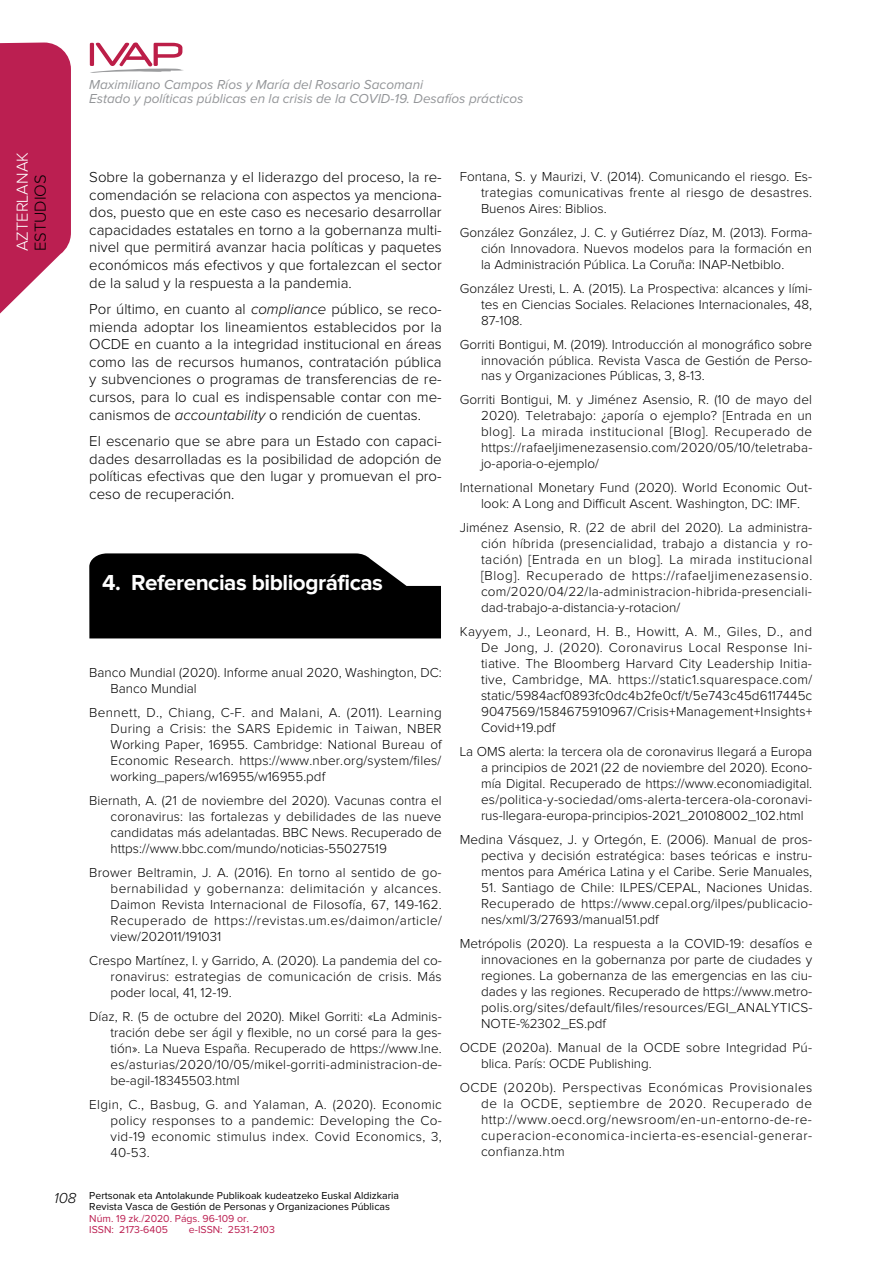
<style>
.page{position:relative;width:893px;height:1263px;background:#fff}
.page>*{position:absolute;margin:0;border:0;box-sizing:border-box;transform-origin:0 0}
.t1{font:700 22.5px "Proxima Nova";letter-spacing:-.02em;color:#fff}
.t2{font:300 16.5px "Proxima Nova";color:#fff}
.t3{font:300 16.5px "Proxima Nova";color:#000}
.t4{font:300 15px/17.5px "Proxima Nova";color:#000;text-align:justify}
.t5{font:italic 300 15px "Proxima Nova";color:#000}
.t6{font:300 13.5px/16px "Proxima Nova";color:#000;text-align:justify}
.t7{font:italic 13.5px/13.5px "Proxima Nova";color:#939598}
.t8{font:10.5px/10.5px "Proxima Nova";color:#000}
.t9{font:10.5px/10.5px "Proxima Nova";color:#bb1f51}
.s1{font-style:italic}
</style>
<div class="page">
<svg style="left:0;top:43px;width:71px;height:271px;background:#c43e69"></svg>
<svg style="left:90px;top:43px;width:94px;height:30px"></svg>
<svg style="left:89px;top:553px;width:352px;height:85px;background:#111"></svg>
<p class="t7" style="left:89px;top:79px;width:436px">Maximiliano Campos Ríos y María del Rosario Sacomani<br>Estado y políticas públicas en la crisis de la COVID-19. Desafíos prácticos</p>
<p class="t2" style="left:16px;top:251px;width:101px;rotate:-90deg">AZTERLANAK</p>
<p class="t3" style="left:34px;top:251px;width:78px;rotate:-90deg">ESTUDIOS</p>
<p class="t4" style="left:89px;top:169px;width:354px">Sobre la gobernanza y el liderazgo del proceso, la re&shy;comendación se relaciona con aspectos ya menciona&shy;dos, puesto que en este caso es necesario desarrollar capacidades estatales en torno a la gobernanza multi&shy;nivel que permitirá avanzar hacia políticas y paquetes económicos más efectivos y que fortalezcan el sector de la salud y la respuesta a la pandemia.</p>
<p class="t4" style="left:89px;top:301px;width:354px">Por último, en cuanto al <span class="s1">compliance</span> público, se reco&shy;mienda adoptar los lineamientos establecidos por la OCDE en cuanto a la integridad institucional en áreas como las de recursos humanos, contratación pública y subvenciones o programas de transferencias de re&shy;cursos, para lo cual es indispensable contar con me&shy;canismos de <span class="s1">accountability</span> o rendición de cuentas.</p>
<p class="t4" style="left:89px;top:433px;width:354px">El escenario que se abre para un Estado con capaci&shy;dades desarrolladas es la posibilidad de adopción de políticas efectivas que den lugar y promuevan el pro&shy;ceso de recuperación.</p>
<h1 class="t1" style="left:102px;top:573px;width:282px">4. Referencias bibliográficas</h1>
<p class="t6" style="left:111px;top:666px;width:333px;text-indent:-21px">Banco Mundial (2020). Informe anual 2020, Washington, DC:<br>Banco Mundial</p>
<p class="t6" style="left:111px;top:706px;width:333px;text-indent:-21px">Bennett, D., Chiang, C-F. and Malani, A. (2011). Learning During a Crisis: the SARS Epidemic in Taiwan, NBER Working Paper, 16955. Cambridge: National Bureau of Economic Research. https://www.nber.org/system/files/ working_papers/w16955/w16955.pdf</p>
<p class="t6" style="left:111px;top:793px;width:333px;text-indent:-21px">Biernath, A. (21 de noviembre del 2020). Vacunas contra el coronavirus: las fortalezas y debilidades de las nueve candidatas más adelantadas. BBC News. Recuperado de https://www.bbc.com/mundo/noticias-55027519</p>
<p class="t6" style="left:111px;top:865px;width:333px;text-indent:-21px">Brower Beltramin, J. A. (2016). En torno al sentido de go&shy;bernabilidad y gobernanza: delimitación y alcances.<br>Daimon Revista Internacional de Filosofía, 67, 149-162.<br>Recuperado de https://revistas.um.es/daimon/article/ view/202011/191031</p>
<p class="t6" style="left:111px;top:953px;width:333px;text-indent:-21px">Crespo Martínez, I. y Garrido, A. (2020). La pandemia del co&shy;ronavirus: estrategias de comunicación de crisis. Más poder local, 41, 12-19.</p>
<p class="t6" style="left:111px;top:1009px;width:333px;text-indent:-21px">Díaz, R. (5 de octubre del 2020). Mikel Gorriti: «La Adminis&shy;tración debe ser ágil y flexible, no un corsé para la ges&shy;tión». La Nueva España. Recuperado de https://www.lne. es/asturias/2020/10/05/mikel-gorriti-administracion-de&shy;be-agil-18345503.html</p>
<p class="t6" style="left:111px;top:1097px;width:333px;text-indent:-21px">Elgin, C., Basbug, G. and Yalaman, A. (2020). Economic policy responses to a pandemic: Developing the Co&shy;vid-19 economic stimulus index. Covid Economics, 3, 40-53.</p>
<p class="t5" style="left:54px;top:1191px;width:24px">108</p>
<p class="t8" style="left:89px;top:1191px;width:311px">Pertsonak eta Antolakunde Publikoak kudeatzeko Euskal Aldizkaria<br>Revista Vasca de Gestión de Personas y Organizaciones Públicas</p>
<p class="t9" style="left:89px;top:1214px;width:161px">Núm. 19 zk./2020. Págs. 96-109 or.<br>ISSN: 2173-6405</p>
<p class="t9" style="left:189px;top:1224px;width:87px">e-ISSN: 2531-2103</p>
<p class="t6" style="left:481px;top:169px;width:333px;text-indent:-21px">Fontana, S. y Maurizi, V. (2014). Comunicando el riesgo. Es&shy;trategias comunicativas frente al riesgo de desastres.<br>Buenos Aires: Biblios.</p>
<p class="t6" style="left:481px;top:225px;width:333px;text-indent:-21px">González González, J. C. y Gutiérrez Díaz, M. (2013). Forma&shy;ción Innovadora. Nuevos modelos para la formación en la Administración Pública. La Coruña: INAP-Netbiblo.</p>
<p class="t6" style="left:481px;top:281px;width:333px;text-indent:-21px">González Uresti, L. A. (2015). La Prospectiva: alcances y lími&shy;tes en Ciencias Sociales. Relaciones Internacionales, 48, 87-108.</p>
<p class="t6" style="left:481px;top:337px;width:333px;text-indent:-21px">Gorriti Bontigui, M. (2019). Introducción al monográfico sobre innovación pública. Revista Vasca de Gestión de Perso&shy;nas y Organizaciones Públicas, 3, 8-13.</p>
<p class="t6" style="left:481px;top:393px;width:333px;text-indent:-21px">Gorriti Bontigui, M. y Jiménez Asensio, R. (10 de mayo del 2020). Teletrabajo: ¿aporía o ejemplo? [Entrada en un blog]. La mirada institucional [Blog]. Recuperado de https://rafaeljimenezasensio.com/2020/05/10/teletraba&shy;jo-aporia-o-ejemplo/</p>
<p class="t6" style="left:481px;top:481px;width:333px;text-indent:-21px">International Monetary Fund (2020). World Economic Out&shy;look: A Long and Difficult Ascent. Washington, DC: IMF.</p>
<p class="t6" style="left:481px;top:521px;width:333px;text-indent:-21px">Jiménez Asensio, R. (22 de abril del 2020). La administra&shy;ción híbrida (presencialidad, trabajo a distancia y ro&shy;tación) [Entrada en un blog]. La mirada institucional [Blog]. Recuperado de https://rafaeljimenezasensio. com/2020/04/22/la-administracion-hibrida-presenciali&shy;dad-trabajo-a-distancia-y-rotacion/</p>
<p class="t6" style="left:481px;top:624px;width:333px;text-indent:-21px">Kayyem, J., Leonard, H. B., Howitt, A. M., Giles, D., and De Jong, J. (2020). Coronavirus Local Response Ini&shy;tiative. The Bloomberg Harvard City Leadership Initia&shy;tive, Cambridge, MA. https://static1.squarespace.com/ static/5984acf0893fc0dc4b2fe0cf/t/5e743c45d6117445c 9047569/1584675910967/Crisis+Management+Insights+ Covid+19.pdf</p>
<p class="t6" style="left:481px;top:744px;width:333px;text-indent:-21px">La OMS alerta: la tercera ola de coronavirus llegará a Europa a principios de 2021 (22 de noviembre del 2020). Econo&shy;mía Digital. Recuperado de https://www.economiadigital. es/politica-y-sociedad/oms-alerta-tercera-ola-coronavi&shy;rus-llegara-europa-principios-2021_20108002_102.html</p>
<p class="t6" style="left:481px;top:832px;width:333px;text-indent:-21px">Medina Vásquez, J. y Ortegón, E. (2006). Manual de pros&shy;pectiva y decisión estratégica: bases teóricas e instru&shy;mentos para América Latina y el Caribe. Serie Manuales,</p>
<p class="t6" style="left:481px;top:880px;width:333px">51. Santiago de Chile: ILPES/CEPAL, Naciones Unidas.<br>Recuperado de https://www.cepal.org/ilpes/publicacio&shy;nes/xml/3/27693/manual51.pdf</p>
<p class="t6" style="left:481px;top:936px;width:333px;text-indent:-21px">Metrópolis (2020). La respuesta a la COVID-19: desafíos e innovaciones en la gobernanza por parte de ciudades y regiones. La gobernanza de las emergencias en las ciu&shy;dades y las regiones. Recuperado de https://www.metro&shy;polis.org/sites/default/files/resources/EGI_ANALYTICS-NOTE-%2302_ES.pdf</p>
<p class="t6" style="left:481px;top:1040px;width:333px;text-indent:-21px">OCDE (2020a). Manual de la OCDE sobre Integridad Pú&shy;blica. París: OCDE Publishing.</p>
<p class="t6" style="left:481px;top:1080px;width:333px;text-indent:-21px">OCDE (2020b). Perspectivas Económicas Provisionales de la OCDE, septiembre de 2020. Recuperado de http://www.oecd.org/newsroom/en-un-entorno-de-re&shy;cuperacion-economica-incierta-es-esencial-generar&shy;confianza.htm</p>
</div>
